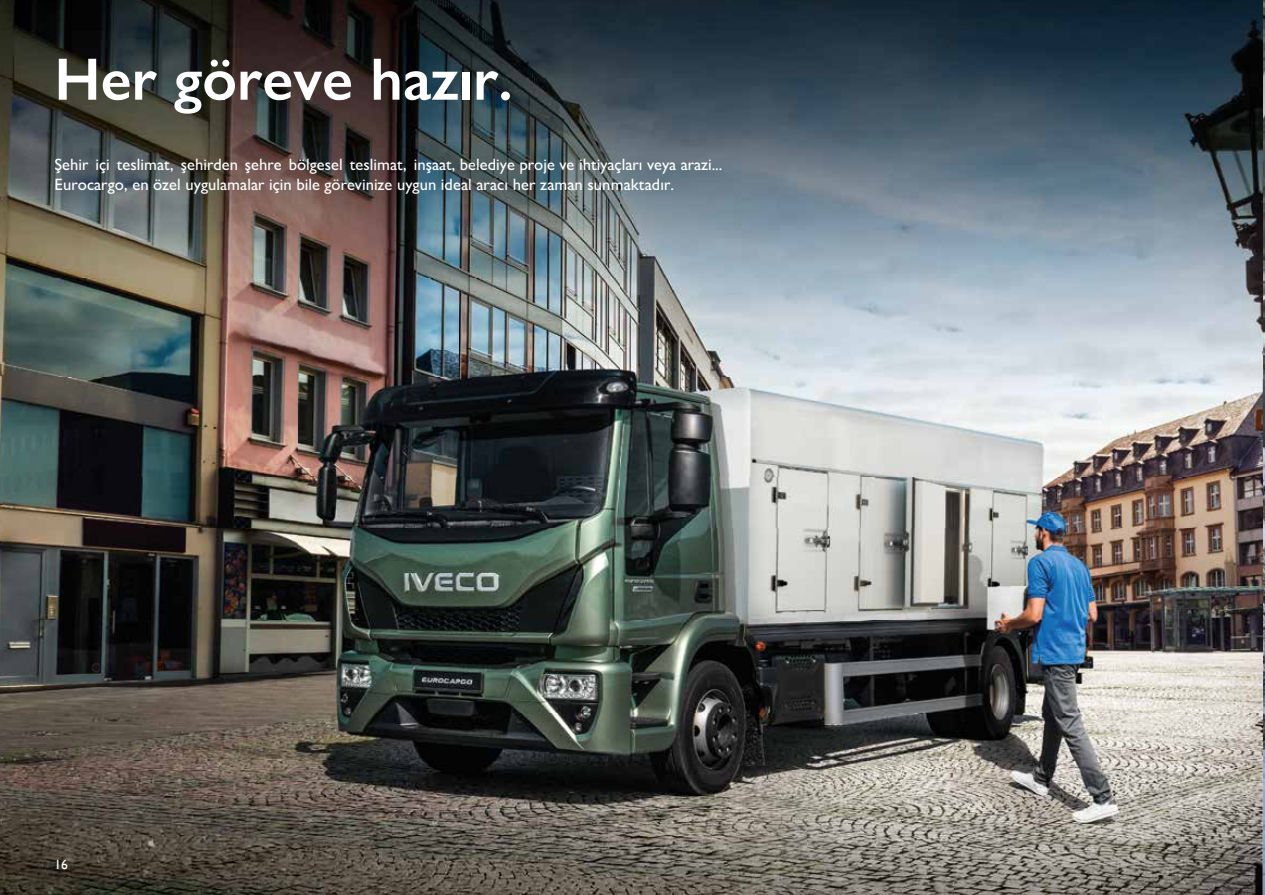
<style>
.page{position:relative;width:1265px;height:895px;background:#fff}
.page>*{position:absolute;margin:0;border:0;box-sizing:border-box;transform-origin:0 0}
.t1{font:600 60px "Gill Sans Nova";color:#fff}
.t2{font:300 60px "Gill Sans Nova";color:#fff}
.t3{font:500 16.5px/19.5px "Gill Sans Nova";color:#fff}
.t4{font:13.5px "Gill Sans";color:#fff}
</style>
<div class="page">
<img style="left:0;top:2px;width:1264px;height:892px">
<img style="left:0;top:0;width:1262px;height:760px">
<img style="left:1262px;top:447px;width:1px;height:313px">
<h1 class="t1" style="left:54px;top:42px;width:460px">Her göreve hazır.</h1>
<h1 class="t2" style="left:218px;top:43px;width:11px">.</h1>
<p class="t3" style="left:54px;top:155px;width:669px">Şehir içi teslimat, şehirden şehre bölgesel teslimat, inşaat, belediye proje ve ihtiyaçları veya arazi...<br>Eurocargo, en özel uygulamalar için bile görevinize uygun ideal aracı her zaman sunmaktadır.</p>
<p class="t4" style="left:54px;top:856px;width:15px">16</p>
</div>
